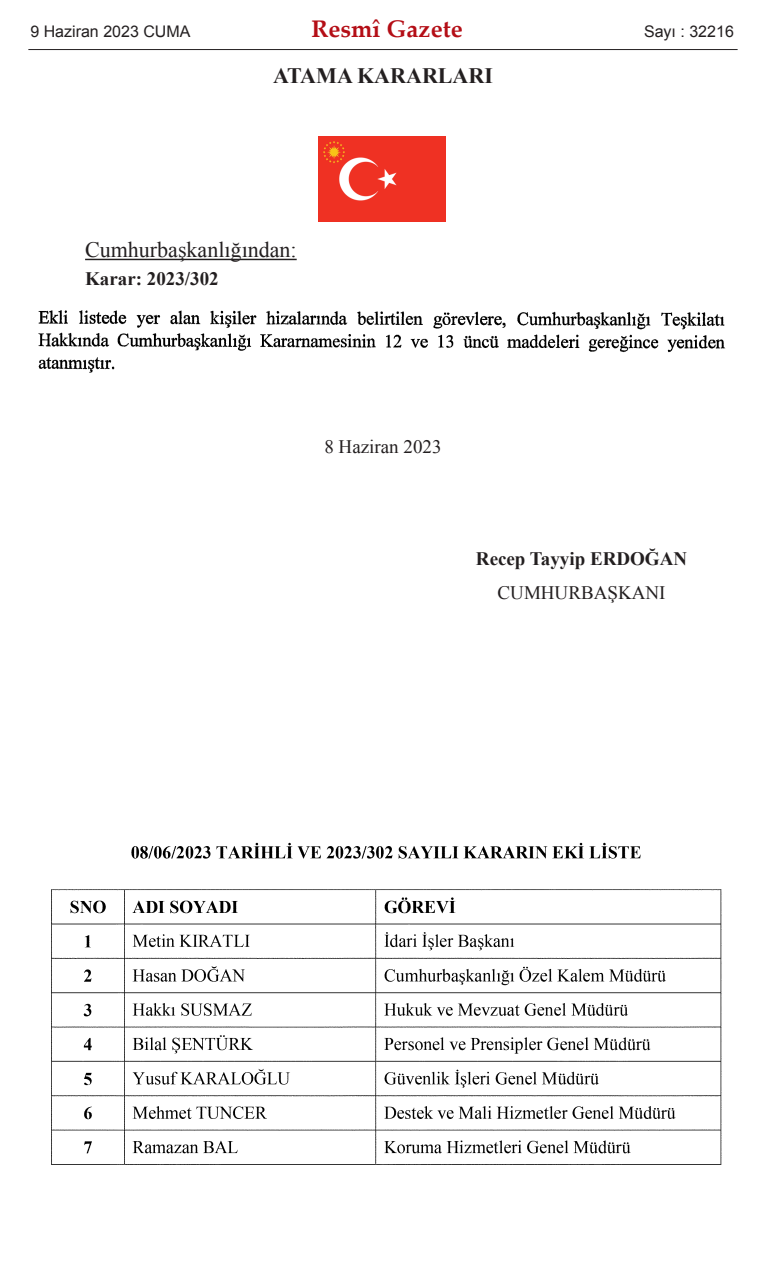
<style>
.page{position:relative;width:766px;height:1270px;background:#fff}
.page>*{position:absolute;margin:0;border:0;box-sizing:border-box;transform-origin:0 0}
.t1{font:700 24px "Palatino Linotype";color:#b40e16}
.t2{font:22px "Times New Roman";color:#231f20}
.t3{font:700 22px "Times New Roman";color:#231f20}
.t4{font:700 19px "Times New Roman";color:#231f20}
.t5{font:19px "Times New Roman";color:#231f20}
.t6{font:16px "Arial";color:#231f20}
</style>
<div class="page">
<hr style="left:85px;top:259px;width:211px;height:1px;background:#231f20">
<img style="left:318px;top:137px;width:127px;height:85px">
<img style="left:38px;top:310px;width:688px;height:63px">
<img style="left:51px;top:842px;width:671px;height:323px">
<hr style="left:28px;top:49px;width:709px;height:1px;background:#231f20">
<p class="t6" style="left:30px;top:22px;width:162px">9 Haziran 2023 CUMA</p>
<p class="t1" style="left:311px;top:19px;width:153px">Resmî Gazete</p>
<p class="t6" style="left:643px;top:22px;width:91px">Sayı : 32216</p>
<p class="t3" style="left:273px;top:63px;width:221px">ATAMA KARARLARI</p>
<p class="t2" style="left:85px;top:237px;width:213px">Cumhurbaşkanlığından:</p>
<p class="t4" style="left:85px;top:268px;width:135px">Karar: 2023/302</p>
<p class="t5" style="left:324px;top:436px;width:119px">8 Haziran 2023</p>
<p class="t4" style="left:476px;top:548px;width:213px">Recep Tayyip ERDOĞAN</p>
<p class="t5" style="left:497px;top:582px;width:169px">CUMHURBAŞKANI</p>
</div>
